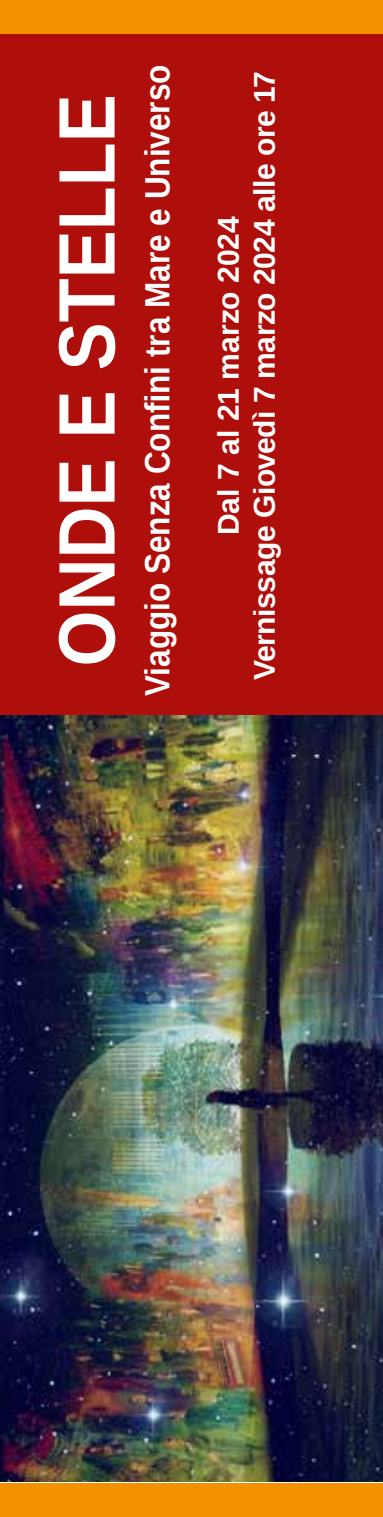
<style>
.page{position:relative;width:383px;height:1517px;background:#fff}
.page>*{position:absolute;margin:0;border:0;box-sizing:border-box;transform-origin:0 0}
.t1{font:700 80px "Liberation Sans";color:#fff;scale:.9 1}
.t2{font:700 35px "Liberation Sans";color:#fff;scale:.9 1}
.t3{font:700 30px "Liberation Sans";letter-spacing:-.015em;color:#fff}
</style>
<div class="page">
<div style="left:0;top:0;width:383px;height:716px;background:#ae0f0a"></div>
<div style="left:0;top:0;width:383px;height:33px;background:#f39200"></div>
<div style="left:0;top:1483px;width:383px;height:34px;background:#f39200"></div>
<img style="left:0;top:716px;width:383px;height:765px">
<h1 class="t1" style="left:32px;top:666px;width:637px;rotate:-90deg">ONDE E STELLE</h1>
<p class="t2" style="left:133px;top:696px;width:703px;rotate:-90deg">Viaggio Senza Confini tra Mare e Universo</p>
<p class="t3" style="left:208px;top:535px;width:321px;rotate:-90deg">Dal 7 al 21 marzo 2024</p>
<p class="t3" style="left:244px;top:680px;width:610px;rotate:-90deg">Vernissage Giovedì 7 marzo 2024 alle ore 17</p>
</div>
